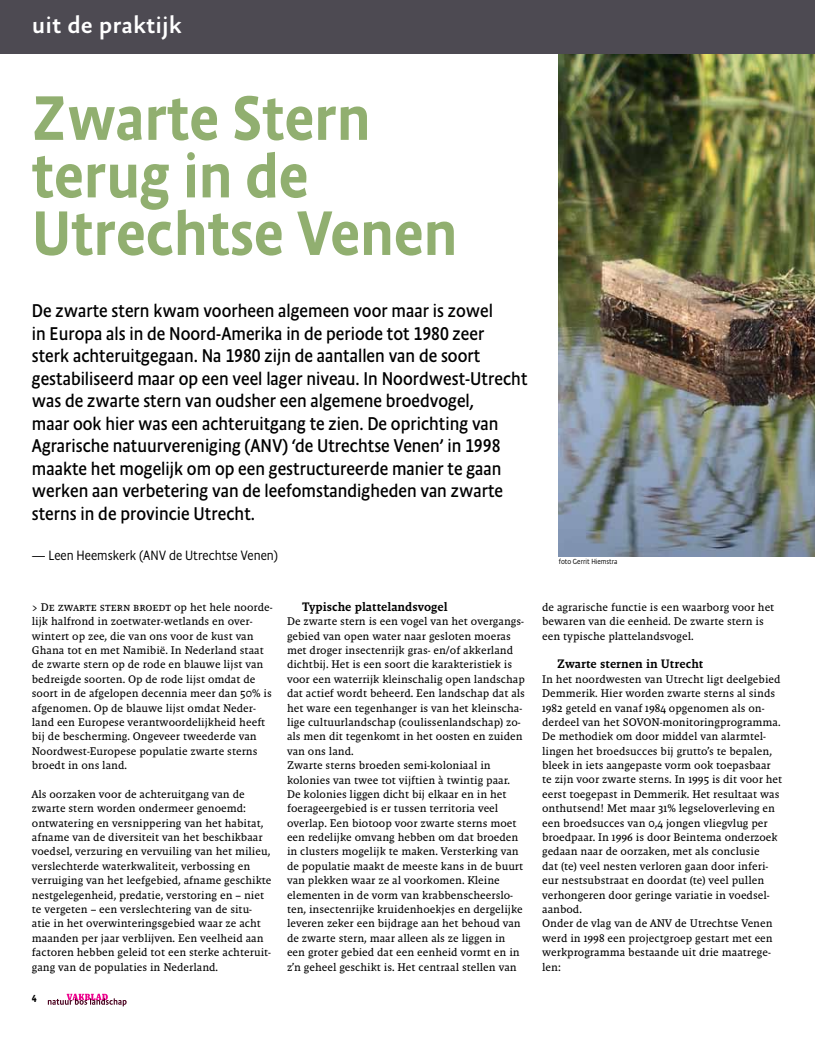
<style>
.page{position:relative;width:815px;height:1046px;background:#fff}
.page>*{position:absolute;margin:0;border:0;box-sizing:border-box;transform-origin:0 0}
.t1{font:500 63.75px/57.5px "Absara Sans LF Head";color:#91af70}
.t2{font:500 25px "Absara Sans TF";color:#fff}
.t3{font:18.75px/22.5px "Absara Sans TF Head";color:#000}
.t4{font:300 13.75px "Absara Sans TF Head";color:#000}
.t5{font:12.5px "Malaga Med";color:#000}
.t6{font:11.25px/14.4px "Malaga Reg";color:#000}
.t7{font:11.25px "Malaga SC Reg";color:#000}
.t8{font:500 10.38px "Absara Sans TF Head";color:#000}
.t9{font:300 7.5px "Absara Sans LF Head";color:#000}
.s1{font-family:"Malaga Reg"}
</style>
<div class="page">
<svg style="left:48px;top:993px;width:79px;height:13px"></svg>
<img style="left:559px;top:53px;width:256px;height:503px">
<div style="left:0;top:0;width:815px;height:53px;background:#4d4a52"></div>
<h2 class="t2" style="left:32px;top:11px;width:151px">uit de praktijk</h2>
<h1 class="t1" style="left:32px;top:89px;width:427px">Zwarte Stern terug in de<br>Utrechtse Venen</h1>
<p class="t3" style="left:32px;top:299px;width:497px">De zwarte stern kwam voorheen algemeen voor maar is zowel<br>in Europa als in de Noord-Amerika in de periode tot 1980 zeer<br>sterk achteruitgegaan. Na 1980 zijn de aantallen van de soort gestabiliseerd maar op een veel lager niveau. In Noordwest-Utrecht was de zwarte stern van oudsher een algemene broedvogel,<br>maar ook hier was een achteruitgang te zien. De oprichting van Agrarische natuurvereniging (ANV) ‘de Utrechtse Venen’ in 1998 maakte het mogelijk om op een gestructureerde manier te gaan werken aan verbetering van de leefomstandigheden van zwarte sterns in de provincie Utrecht.</p>
<p class="t4" style="left:32px;top:546px;width:248px">— Leen Heemskerk (ANV de Utrechtse Venen)</p>
<p class="t9" style="left:559px;top:556px;width:60px">foto Gerrit Hiemstra</p>
<p class="t7" style="left:32px;top:601px;width:242px"><span class="s1">&gt;</span> De zwarte stern broedt <span class="s1">op het hele noorde-</span></p>
<p class="t6" style="left:32px;top:614px;width:241px">lijk halfrond in zoetwater-wetlands en over&shy;wintert op zee, die van ons voor de kust van Ghana tot en met Namibië. In Nederland staat de zwarte stern op de rode en blauwe lijst van bedreigde soorten. Op de rode lijst omdat de soort in de afgelopen decennia meer dan 50% is afgenomen. Op de blauwe lijst omdat Neder&shy;land een Europese verantwoordelijkheid heeft bij de bescherming. Ongeveer tweederde van Noordwest-Europese populatie zwarte sterns broedt in ons land.</p>
<p class="t6" style="left:32px;top:786px;width:241px">Als oorzaken voor de achteruitgang van de zwarte stern worden ondermeer genoemd: ontwatering en versnippering van het habitat, afname van de diversiteit van het beschikbaar voedsel, verzuring en vervuiling van het milieu, verslechterde waterkwaliteit, verbossing en verruiging van het leefgebied, afname geschikte nestgelegenheid, predatie, verstoring en – niet te vergeten – een verslechtering van de situ&shy;atie in het overwinteringsgebied waar ze acht maanden per jaar verblijven. Een veelheid aan factoren hebben geleid tot een sterke achteruit&shy;gang van de populaties in Nederland.</p>
<p class="t8" style="left:32px;top:991px;width:6px">4</p>
<p class="t5" style="left:302px;top:599px;width:147px">Typische plattelandsvogel</p>
<p class="t6" style="left:287px;top:614px;width:239px">De zwarte stern is een vogel van het overgangs&shy;gebied van open water naar gesloten moeras met droger insectenrijk gras- en/of akkerland dichtbij. Het is een soort die karakteristiek is voor een waterrijk kleinschalig open landschap dat actief wordt beheerd. Een landschap dat als het ware een tegenhanger is van het kleinscha&shy;lige cultuurlandschap (coulissenlandschap) zo&shy;als men dit tegenkomt in het oosten en zuiden van ons land.<br>Zwarte sterns broeden semi-koloniaal in kolonies van twee tot vijftien à twintig paar.<br>De kolonies liggen dicht bij elkaar en in het foerageergebied is er tussen territoria veel overlap. Een biotoop voor zwarte sterns moet een redelijke omvang hebben om dat broeden in clusters mogelijk te maken. Versterking van de populatie maakt de meeste kans in de buurt van plekken waar ze al voorkomen. Kleine elementen in de vorm van krabbenscheerslo&shy;ten, insectenrijke kruidenhoekjes en dergelijke leveren zeker een bijdrage aan het behoud van de zwarte stern, maar alleen als ze liggen in een groter gebied dat een eenheid vormt en in z’n geheel geschikt is. Het centraal stellen van</p>
<p class="t6" style="left:542px;top:599px;width:234px">de agrarische functie is een waarborg voor het bewaren van die eenheid. De zwarte stern is een typische plattelandsvogel.</p>
<p class="t5" style="left:557px;top:657px;width:148px">Zwarte sternen in Utrecht</p>
<p class="t6" style="left:542px;top:671px;width:242px">In het noordwesten van Utrecht ligt deelgebied Demmerik. Hier worden zwarte sterns al sinds 1982 geteld en vanaf 1984 opgenomen als on&shy;derdeel van het SOVON-monitoringprogramma.<br>De methodiek om door middel van alarmtel&shy;lingen het broedsucces bij grutto’s te bepalen, bleek in iets aangepaste vorm ook toepasbaar te zijn voor zwarte sterns. In 1995 is dit voor het eerst toegepast in Demmerik. Het resultaat was onthutsend! Met maar 31% legseloverleving en een broedsucces van 0,4 jongen vliegvlug per broedpaar. In 1996 is door Beintema onderzoek gedaan naar de oorzaken, met als conclusie<br>dat (te) veel nesten verloren gaan door inferi&shy;eur nestsubstraat en doordat (te) veel pullen verhongeren door geringe variatie in voedsel&shy;aanbod.<br>Onder de vlag van de ANV de Utrechtse Venen werd in 1998 een projectgroep gestart met een werkprogramma bestaande uit drie maatrege&shy;len:</p>
</div>
